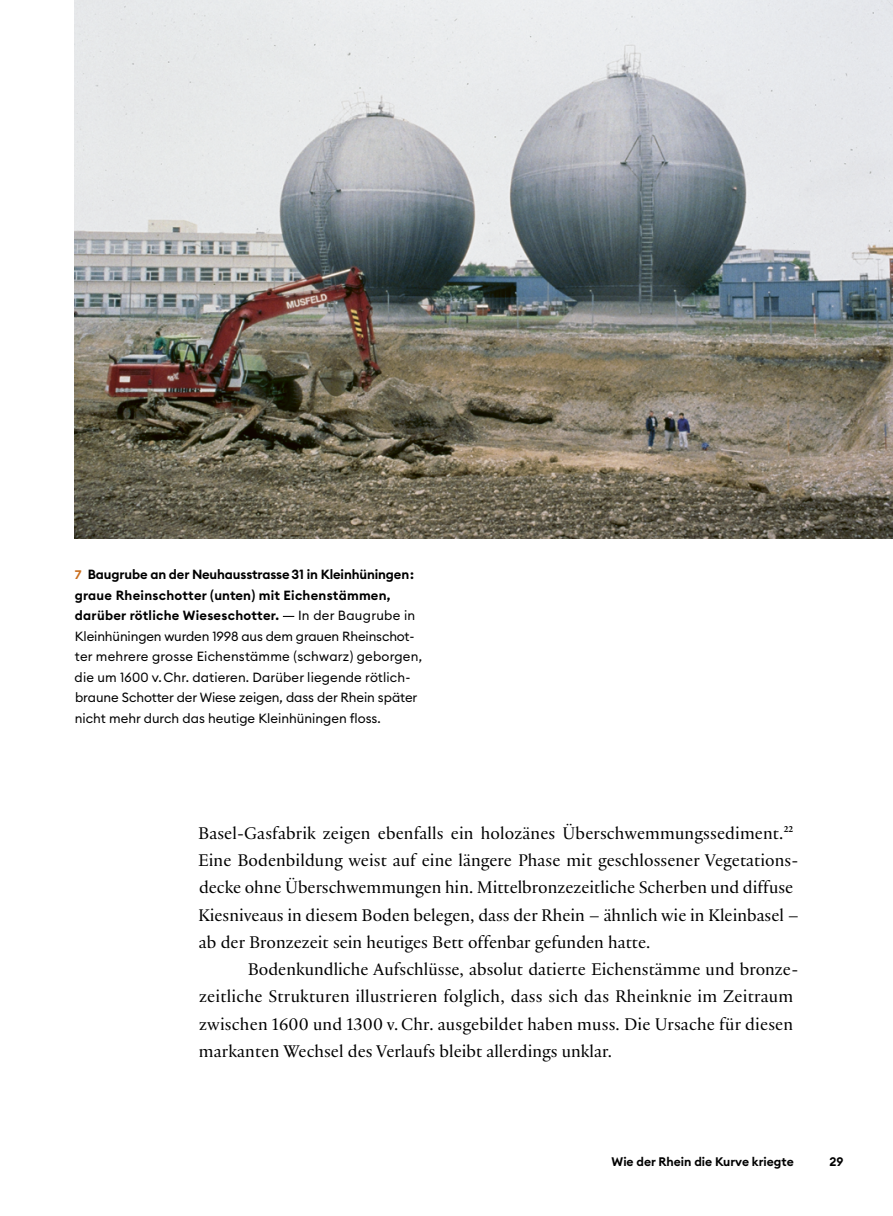
<style>
.page{position:relative;width:893px;height:1216px;background:#fff}
.page>*{position:absolute;margin:0;border:0;box-sizing:border-box;transform-origin:0 0}
.GT_mit_Einzug{font:18.2px/27.3px "Practice";color:#000}
.Abb_Legende_fett{font:13.12px/20.5px "Euclid Circular B";color:#000}
.Abb_Legende_fett-2{font:600 13.12px/20.5px "Euclid Circular B";letter-spacing:.015em;color:#000}
.t1{font:600 12.25px "Euclid Circular B";color:#000}
.s1{font-size:12.25px;color:#ca6e1e}
</style>
<div class="page">
<img style="left:74px;top:0;width:819px;height:538px">
<p class="Abb_Legende_fett-2" style="left:75px;top:564px;width:341px"><span class="s1">7</span> Baugrube an der Neuhausstrasse 31 in Kleinhüningen: graue Rheinschotter (unten) mit Eichenstämmen, darüber rötliche Wieseschotter.</p>
<p class="Abb_Legende_fett" style="left:75px;top:605px;width:349px;text-indent:223px">In der Baugrube in Kleinhüningen wurden 1998 aus dem grauen Rheinschot&shy;ter mehrere grosse Eichenstämme (schwarz) geborgen, die um 1600 v. Chr. datieren. Darüber liegende rötlich&shy;braune Schotter der Wiese zeigen, dass der Rhein später nicht mehr durch das heutige Kleinhüningen floss.</p>
<p class="GT_mit_Einzug" style="left:198px;top:818px;width:602px">Basel-Gasfabrik zeigen ebenfalls ein holozänes Überschwemmungssediment.<sup>22<br></sup>Eine Bodenbildung weist auf eine längere Phase mit geschlossener Vegetations&shy;decke ohne Überschwemmungen hin. Mittelbronzezeitliche Scherben und diffuse Kiesniveaus in diesem Boden belegen, dass der Rhein – ähnlich wie in Kleinbasel – ab der Bronzezeit sein heutiges Bett offenbar gefunden hatte.</p>
<p class="GT_mit_Einzug" style="left:199px;top:955px;width:601px;text-indent:49px">Bodenkundliche Aufschlüsse, absolut datierte Eichenstämme und bronze&shy;zeitliche Strukturen illustrieren folglich, dass sich das Rheinknie im Zeitraum zwischen 1600 und 1300 v. Chr. ausgebildet haben muss. Die Ursache für diesen markanten Wechsel des Verlaufs bleibt allerdings unklar.</p>
<p class="t1" style="left:612px;top:1153px;width:184px">Wie der Rhein die Kurve kriegte</p>
<p class="t1" style="left:829px;top:1153px;width:15px">29</p>
</div>
